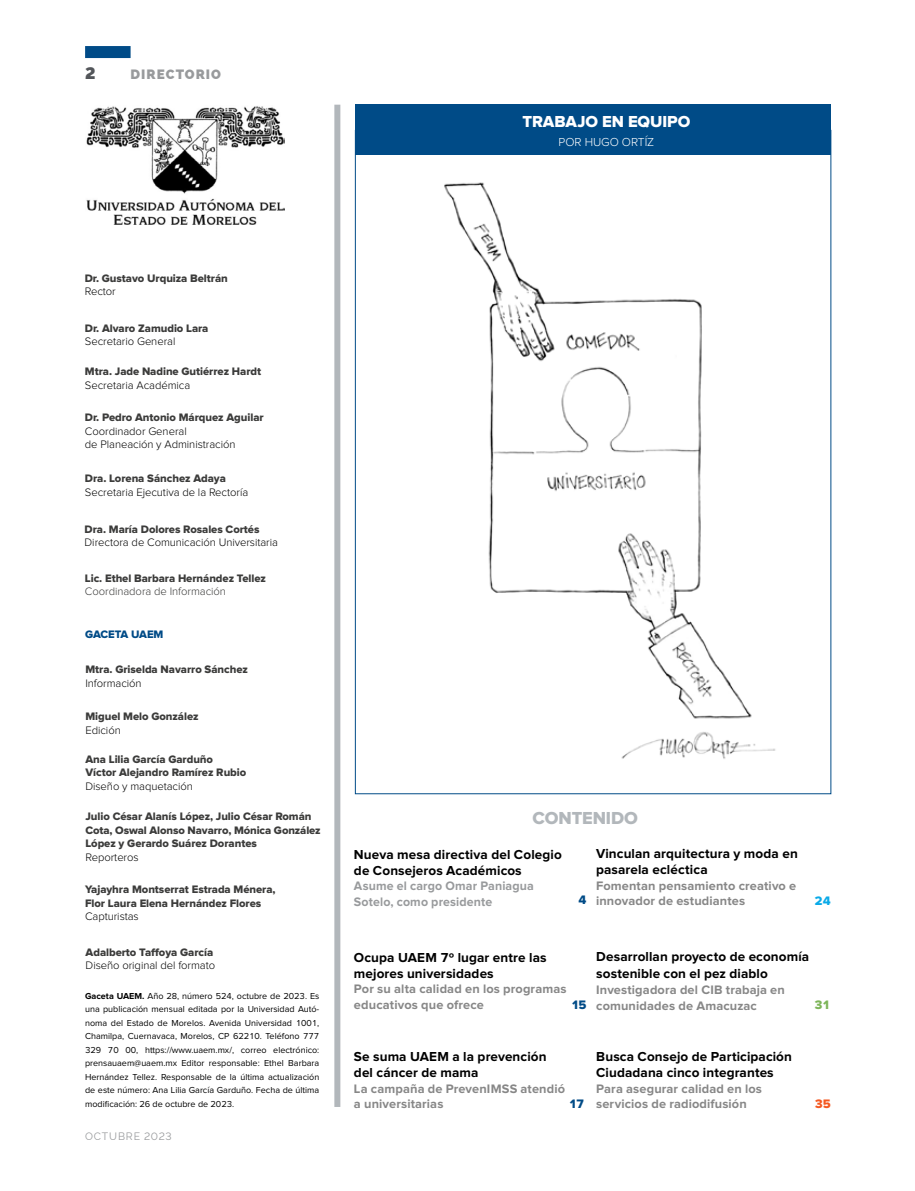
<style>
.page{position:relative;width:915px;height:1191px;background:#fff}
.page>*{position:absolute;margin:0;border:0;box-sizing:border-box;transform-origin:0 0}
.t1{font:18px "Proxima Nova Extrabld";letter-spacing:-.005em;color:#b2b7bb}
.t2{font:16.5px "Proxima Nova Extrabld";letter-spacing:-.005em;color:#fff}
.t3{font:800 16.5px "Raleway";color:#53565a}
.t4{font:700 13.5px/16.2px "Proxima Nova";letter-spacing:.01em;color:#000}
.t5{font:800 13.5px "Raleway";letter-spacing:.075em;color:#989a9c}
.t6{font:700 12.75px/15.3px "Proxima Nova";letter-spacing:.01em;color:#878787}
.t7{font:700 12.75px/15.3px "Proxima Nova";letter-spacing:.01em;color:#989a9c}
.t8{font:12.75px "Proxima Nova Extrabld";color:#004b87}
.t9{font:12.75px "Proxima Nova Extrabld";color:#7db559}
.t10{font:12.75px "Proxima Nova Extrabld";color:#f45922}
.t11{font:12.75px "Proxima Nova Extrabld";color:#0aaae8}
.t12{font:300 12px "Proxima Nova";letter-spacing:-.005em;color:#fff}
.t13{font:11.25px/13.5px "Proxima Nova Extrabld";letter-spacing:-.005em;color:#3c3c3b}
.t14{font:300 11.25px/13.5px "Proxima Nova";letter-spacing:-.005em;color:#000}
.t15{font:300 11.25px "Proxima Nova";letter-spacing:-.005em;color:#3c3c3b}
.t16{font:11.25px "Proxima Nova Extrabld";letter-spacing:-.01em;color:#004b87}
.t17{font:10.5px "Raleway";letter-spacing:.075em;color:#989a9c}
.t18{font:9px/13.5px "Proxima Nova";color:#000;text-align:justify}
.s1{font-weight:700}
</style>
<div class="page">
<div style="left:85px;top:46px;width:45px;height:12px;background:#004b87"></div>
<img style="left:86px;top:106px;width:198px;height:119px">
<div style="left:334px;top:105px;width:6px;height:1002px;background:#b2b7bb"></div>
<div style="left:355px;top:130px;width:476px;height:664px;background:#fff;border:1px solid #004b87"></div>
<div style="left:355px;top:105px;width:475px;height:50px;background:#004b87"></div>
<img style="left:444px;top:182px;width:332px;height:577px">
<h2 class="t3" style="left:85px;top:64px;width:12px">2</h2>
<p class="t5" style="left:130px;top:67px;width:92px">DIRECTORIO</p>
<h2 class="t2" style="left:522px;top:114px;width:169px">TRABAJO EN EQUIPO</h2>
<p class="t12" style="left:558px;top:137px;width:97px">POR HUGO ORTÍZ</p>
<p class="t13" style="left:85px;top:271px;width:144px">Dr. Gustavo Urquiza Beltrán</p>
<p class="t14" style="left:85px;top:285px;width:33px">Rector</p>
<p class="t13" style="left:85px;top:322px;width:125px">Dr. Alvaro Zamudio Lara</p>
<p class="t14" style="left:85px;top:335px;width:92px">Secretario General</p>
<p class="t13" style="left:85px;top:365px;width:178px">Mtra. Jade Nadine Gutiérrez Hardt</p>
<p class="t14" style="left:85px;top:379px;width:107px">Secretaria Académica</p>
<p class="t13" style="left:85px;top:411px;width:180px">Dr. Pedro Antonio Márquez Aguilar</p>
<p class="t14" style="left:85px;top:425px;width:152px">Coordinador General<br>de Planeación y Administración</p>
<p class="t13" style="left:85px;top:472px;width:142px">Dra. Lorena Sánchez Adaya</p>
<p class="t14" style="left:85px;top:485px;width:165px">Secretaria Ejecutiva de la Rectoría</p>
<p class="t13" style="left:85px;top:523px;width:176px">Dra. María Dolores Rosales Cortés</p>
<p class="t14" style="left:85px;top:536px;width:195px">Directora de Comunicación Universitaria</p>
<p class="t13" style="left:85px;top:571px;width:182px">Lic. Ethel Barbara Hernández Tellez</p>
<p class="t15" style="left:85px;top:586px;width:142px">Coordinadora de Información</p>
<p class="t16" style="left:85px;top:629px;width:80px">GACETA UAEM</p>
<p class="t13" style="left:85px;top:663px;width:164px">Mtra. Griselda Navarro Sánchez</p>
<p class="t14" style="left:85px;top:676px;width:58px">Información</p>
<p class="t13" style="left:85px;top:710px;width:115px">Miguel Melo González</p>
<p class="t14" style="left:85px;top:723px;width:37px">Edición</p>
<p class="t13" style="left:85px;top:753px;width:162px">Ana Lilia García Garduño<br>Víctor Alejandro Ramírez Rubio</p>
<p class="t14" style="left:85px;top:780px;width:109px">Diseño y maquetación</p>
<p class="t13" style="left:85px;top:810px;width:237px">Julio César Alanís López, Julio César Román<br>Cota, Oswal Alonso Navarro, Mónica González<br>López y Gerardo Suárez Dorantes</p>
<p class="t14" style="left:85px;top:851px;width:55px">Reporteros</p>
<p class="t13" style="left:85px;top:883px;width:192px">Yajayhra Montserrat Estrada Ménera,<br>Flor Laura Elena Hernández Flores</p>
<p class="t14" style="left:85px;top:910px;width:55px">Capturistas</p>
<p class="t13" style="left:86px;top:945px;width:129px">Adalberto Taffoya García</p>
<p class="t14" style="left:86px;top:959px;width:131px">Diseño original del formato</p>
<p class="t18" style="left:85px;top:989px;width:236px"><span class="s1">Gaceta UAEM.</span> Año 28, número 524, octubre de 2023. Es una publicación mensual editada por la Universidad Autó&shy;noma del Estado de Morelos. Avenida Universidad 1001, Chamilpa, Cuernavaca, Morelos, CP 62210. Teléfono 777<br>329 70 00, https://www.uaem.mx/, correo electrónico: prensauaem@uaem.mx Editor responsable: Ethel Barbara Hernández Tellez. Responsable de la última actualización de este número: Ana Lilia García Garduño. Fecha de última modificación: 26 de octubre de 2023.</p>
<p class="t17" style="left:85px;top:1129px;width:88px">OCTUBRE 2023</p>
<h1 class="t1" style="left:532px;top:809px;width:107px">CONTENIDO</h1>
<p class="t4" style="left:354px;top:847px;width:209px">Nueva mesa directiva del Colegio de Consejeros Académicos</p>
<p class="t7" style="left:354px;top:879px;width:181px">Asume el cargo Omar Paniagua<br>Sotelo, como presidente</p>
<p class="t8" style="left:578px;top:894px;width:10px">4</p>
<p class="t4" style="left:595px;top:846px;width:203px">Vinculan arquitectura y moda en pasarela ecléctica</p>
<p class="t6" style="left:595px;top:878px;width:202px">Fomentan pensamiento creativo e innovador de estudiantes</p>
<p class="t11" style="left:814px;top:894px;width:18px">24</p>
<p class="t4" style="left:596px;top:949px;width:214px">Desarrollan proyecto de economía sostenible con el pez diablo</p>
<p class="t6" style="left:596px;top:982px;width:190px;line-height:16.2px">Investigadora del CIB trabaja en comunidades de Amacuzac</p>
<p class="t4" style="left:354px;top:950px;width:194px">Ocupa UAEM 7º lugar entre las mejores universidades</p>
<p class="t6" style="left:354px;top:982px;width:214px">Por su alta calidad en los programas educativos que ofrece</p>
<p class="t8" style="left:571px;top:999px;width:17px">15</p>
<p class="t9" style="left:814px;top:998px;width:17px">31</p>
<p class="t4" style="left:354px;top:1049px;width:194px">Se suma UAEM a la prevención del cáncer de mama</p>
<p class="t6" style="left:354px;top:1081px;width:212px">La campaña de PrevenIMSS atendió a universitarias</p>
<p class="t8" style="left:568px;top:1098px;width:17px">17</p>
<p class="t4" style="left:596px;top:1049px;width:197px">Busca Consejo de Participación<br>Ciudadana cinco integrantes</p>
<p class="t6" style="left:596px;top:1081px;width:167px">Para asegurar calidad en los servicios de radiodifusión</p>
<p class="t10" style="left:814px;top:1098px;width:18px">35</p>
</div>
